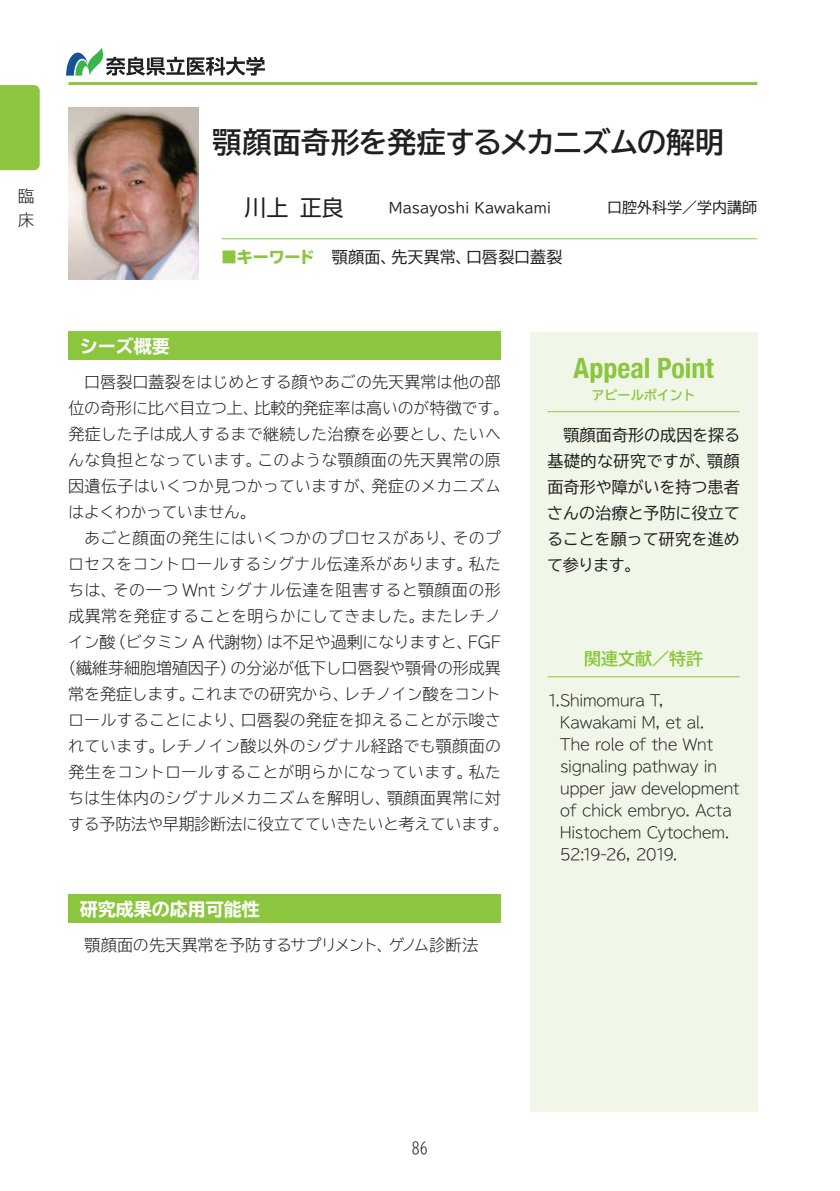
<style>
.page{position:relative;width:840px;height:1191px;background:#fff}
.page>*{position:absolute;margin:0;border:0;box-sizing:border-box;transform-origin:0 0}
.t1{font:700 29px "TBUD Go Std";letter-spacing:-.01em;color:#231f20}
.t2{font:700 condensed 28px "Helvetica Neue";color:#8bc63e}
.t3{font:22px "UD Shin Go Pr 6";color:#231f20}
.t4{font:700 expanded 18px "TBUD Go Std";color:#fff}
.t5{font:700 17px "TBUD Go Std";color:#8bc63e}
.t6{font:300 16px/26px "TBUD Go Std Super";letter-spacing:.005em;color:#231f20}
.t7{font:300 16px "TBUD Go Std Super";letter-spacing:-.015em;color:#231f20}
.t8{font:16px/26px "TBUD Go Std";letter-spacing:.005em;color:#231f20;text-align:justify}
.t9{font:300 16px "TBUD Go Std Super";letter-spacing:-.02em;color:#231f20}
.t10{font:300 16px "TBUD Go Std Super";letter-spacing:.035em;color:#231f20}
.t11{font:800 16px "TBUD Go Std";letter-spacing:-.02em;color:#8bc63e}
.t12{font:300 15px/22px "TBUD Go Std Super";letter-spacing:-.035em;color:#231f20}
.t13{font:15px "TBUD Go Std";color:#231f20}
.t14{font:14px "TBUD Go Std";letter-spacing:.005em;color:#231f20}
.t15{font:700 13px "TBUD Go Std";color:#8bc63e}
</style>
<div class="page">
<div style="left:0;top:85px;width:40px;height:85px;background:#8bc63e"></div>
<svg style="left:66px;top:47px;width:199px;height:29px"></svg>
<div style="left:68px;top:332px;width:432px;height:28px;background:#8bc63e"></div>
<hr style="left:221px;top:238px;width:535px;height:1px;background:#8bc63e">
<div style="left:530px;top:332px;width:226px;height:780px;background:#f1f7e8"></div>
<hr style="left:547px;top:411px;width:192px;height:1px;background:#8bc63e">
<hr style="left:547px;top:676px;width:192px;height:1px;background:#8bc63e">
<hr style="left:68px;top:82px;width:688px;height:3px;background:#8bc63e">
<div style="left:68px;top:894px;width:432px;height:29px;background:#8bc63e"></div>
<img style="left:68px;top:108px;width:131px;height:172px">
<p class="t6" style="left:18px;top:183px;width:17px;line-height:24px">臨床</p>
<h1 class="t1" style="left:212px;top:118px;width:513px">顎顔面奇形を発症するメカニズムの解明</h1>
<h3 class="t3" style="left:244px;top:190px;width:100px">川上 正良</h3>
<p class="t14" style="left:388px;top:196px;width:164px">Masayoshi Kawakami</p>
<p class="t13" style="left:606px;top:195px;width:151px">口腔外科学／学内講師</p>
<p class="t4" style="left:80px;top:336px;width:91px">シーズ概要</p>
<p class="t11" style="left:221px;top:248px;width:95px">■キーワード</p>
<p class="t8" style="left:331px;top:244px;width:232px">顎顔面、先天異常、口唇裂口蓋裂</p>
<p class="t6" style="left:68px;top:369px;width:442px;text-indent:16px">口唇裂口蓋裂をはじめとする顔やあごの先天異常は他の部位の奇形に比べ目立つ上、比較的発症率は高いのが特徴です。発症した子は成人するまで継続した治療を必要とし、たいへんな負担となっています。このような顎顔面の先天異常の原因遺伝子はいくつか見つかっていますが、発症のメカニズムはよくわかっていません。</p>
<p class="t6" style="left:84px;top:525px;width:418px">あごと顔面の発生にはいくつかのプロセスがあり、そのプ</p>
<p class="t6" style="left:68px;top:551px;width:434px">ロセスをコントロールするシグナル伝達系があります。私た</p>
<p class="t10" style="left:68px;top:577px;width:434px">ちは、その一つ Wnt シグナル伝達を阻害すると顎顔面の形</p>
<p class="t6" style="left:68px;top:603px;width:434px">成異常を発症することを明らかにしてきました。またレチノ</p>
<p class="t7" style="left:68px;top:629px;width:434px">イン酸（ビタミン A 代謝物）は不足や過剰になりますと、FGF</p>
<p class="t6" style="left:60px;top:655px;width:442px">（繊維芽細胞増殖因子）の分泌が低下し口唇裂や顎骨の形成異</p>
<p class="t7" style="left:68px;top:681px;width:434px">常を発症します。これまでの研究から、レチノイン酸をコント</p>
<p class="t6" style="left:68px;top:707px;width:434px">ロールすることにより、口唇裂の発症を抑えることが示唆さ</p>
<p class="t6" style="left:68px;top:733px;width:434px">れています。レチノイン酸以外のシグナル経路でも顎顔面の</p>
<p class="t6" style="left:68px;top:759px;width:434px">発生をコントロールすることが明らかになっています。私た</p>
<p class="t6" style="left:68px;top:785px;width:434px">ちは生体内のシグナルメカニズムを解明し、顎顔面異常に対</p>
<p class="t9" style="left:68px;top:811px;width:442px">する予防法や早期診断法に役立てていきたいと考えています。</p>
<p class="t4" style="left:80px;top:899px;width:181px">研究成果の応用可能性</p>
<p class="t7" style="left:84px;top:932px;width:395px">顎顔面の先天異常を予防するサプリメント、ゲノム診断法</p>
<h2 class="t2" style="left:573px;top:344px;width:142px">Appeal Point</h2>
<p class="t15" style="left:591px;top:385px;width:105px">アピールポイント</p>
<p class="t8" style="left:547px;top:422px;width:194px;text-indent:16px">顎顔面奇形の成因を探る基礎的な研究ですが、顎顔面奇形や障がいを持つ患者さんの治療と予防に役立てることを願って研究を進めて参ります。</p>
<p class="t5" style="left:583px;top:645px;width:120px">関連文献／特許</p>
<p class="t12" style="left:559px;top:689px;width:181px;text-indent:-13px">1.Shimomura T,<br>Kawakami M, et al.<br>The role of the Wnt signaling pathway in upper jaw development of chick embryo. Acta<br>Histochem Cytochem.<br>52:19-26, 2019.</p>
<p class="t6" style="left:412px;top:1134px;width:17px">86</p>
</div>
